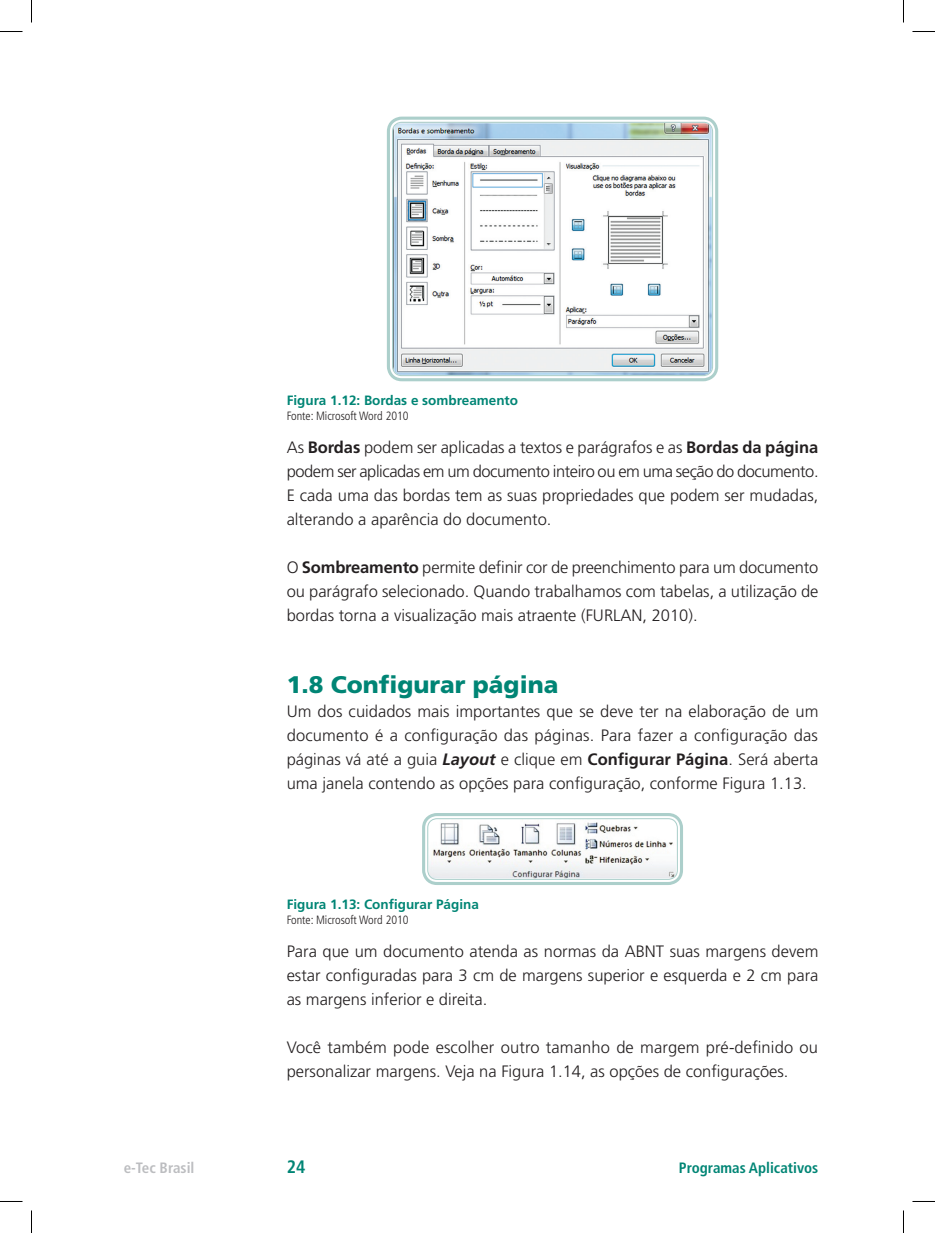
<style>
.page{position:relative;width:935px;height:1233px;background:#fff}
.page>*{position:absolute;margin:0;border:0;box-sizing:border-box;transform-origin:0 0}
.t1{font:900 24px "Frutiger LT Std";color:#008575}
.t2{font:700 condensed 18px "Frutiger LT Std";color:#008575}
.t3{font:300 16.5px/24px "Frutiger LT Std";color:#231f20;text-align:justify}
.t4{font:700 condensed 15px "Frutiger LT Std";color:#008575}
.t5{font:700 condensed 15px "Frutiger LT Std";color:#bcbdc0}
.t6{font:700 13.5px "Frutiger LT Std";color:#008575}
.t7{font:300 condensed 12px "Frutiger LT Std";color:#231f20}
.s1{font-weight:700}
.s2{font-weight:700;font-style:italic}
</style>
<div class="page">
<img style="left:393px;top:123px;width:319px;height:252px">
<div style="left:387px;top:117px;width:331px;height:264px;border:3px solid #accfcb;border-radius:13px"></div>
<div style="left:392px;top:122px;width:321px;height:254px;border:1px solid #accfcb;border-radius:9px"></div>
<img style="left:428px;top:819px;width:248px;height:59px">
<div style="left:422px;top:813px;width:261px;height:72px;border:3px solid #accfcb;border-radius:13px"></div>
<div style="left:427px;top:818px;width:251px;height:61px;border:1px solid #accfcb;border-radius:9px"></div>
<svg style="left:0;top:31px;width:22px;height:1px"></svg>
<svg style="left:912px;top:31px;width:23px;height:1px"></svg>
<svg style="left:0;top:1201px;width:22px;height:1px"></svg>
<svg style="left:912px;top:1201px;width:23px;height:1px"></svg>
<svg style="left:31px;top:0;width:1px;height:23px"></svg>
<svg style="left:31px;top:1210px;width:1px;height:22px"></svg>
<svg style="left:903px;top:0;width:1px;height:23px"></svg>
<svg style="left:903px;top:1210px;width:1px;height:22px"></svg>
<p class="t6" style="left:287px;top:392px;width:233px">Figura 1.12: Bordas e sombreamento</p>
<p class="t7" style="left:287px;top:409px;width:123px">Fonte: Microsoft Word 2010</p>
<p class="t3" style="left:287px;top:435px;width:533px">As <span class="s1">Bordas</span> podem ser aplicadas a textos e parágrafos e as <span class="s1">Bordas da página </span>podem ser aplicadas em um documento inteiro ou em uma seção do documento.<br>E cada uma das bordas tem as suas propriedades que podem ser mudadas, alterando a aparência do documento.</p>
<p class="t3" style="left:287px;top:555px;width:533px">O <span class="s1">Sombreamento</span> permite definir cor de preenchimento para um documento ou parágrafo selecionado. Quando trabalhamos com tabelas, a utilização de bordas torna a visualização mais atraente (FURLAN, 2010).</p>
<h1 class="t1" style="left:287px;top:670px;width:273px">1.8 Configurar página</h1>
<p class="t3" style="left:287px;top:699px;width:533px">Um dos cuidados mais importantes que se deve ter na elaboração de um documento é a configuração das páginas. Para fazer a configuração das páginas vá até a guia <span class="s2">Layout</span> e clique em <span class="s1">Configurar Página</span>. Será aberta uma janela contendo as opções para configuração, conforme Figura 1.13.</p>
<p class="t6" style="left:287px;top:896px;width:194px">Figura 1.13: Configurar Página</p>
<p class="t7" style="left:287px;top:913px;width:123px">Fonte: Microsoft Word 2010</p>
<p class="t3" style="left:287px;top:939px;width:533px">Para que um documento atenda as normas da ABNT suas margens devem estar configuradas para 3 cm de margens superior e esquerda e 2 cm para as margens inferior e direita.</p>
<p class="t3" style="left:287px;top:1035px;width:533px">Você também pode escolher outro tamanho de margem pré-definido ou personalizar margens. Veja na Figura 1.14, as opções de configurações.</p>
<p class="t5" style="left:124px;top:1158px;width:72px">e-Tec Brasil</p>
<p class="t2" style="left:287px;top:1156px;width:20px">24</p>
<p class="t4" style="left:679px;top:1158px;width:141px">Programas Aplicativos</p>
</div>
